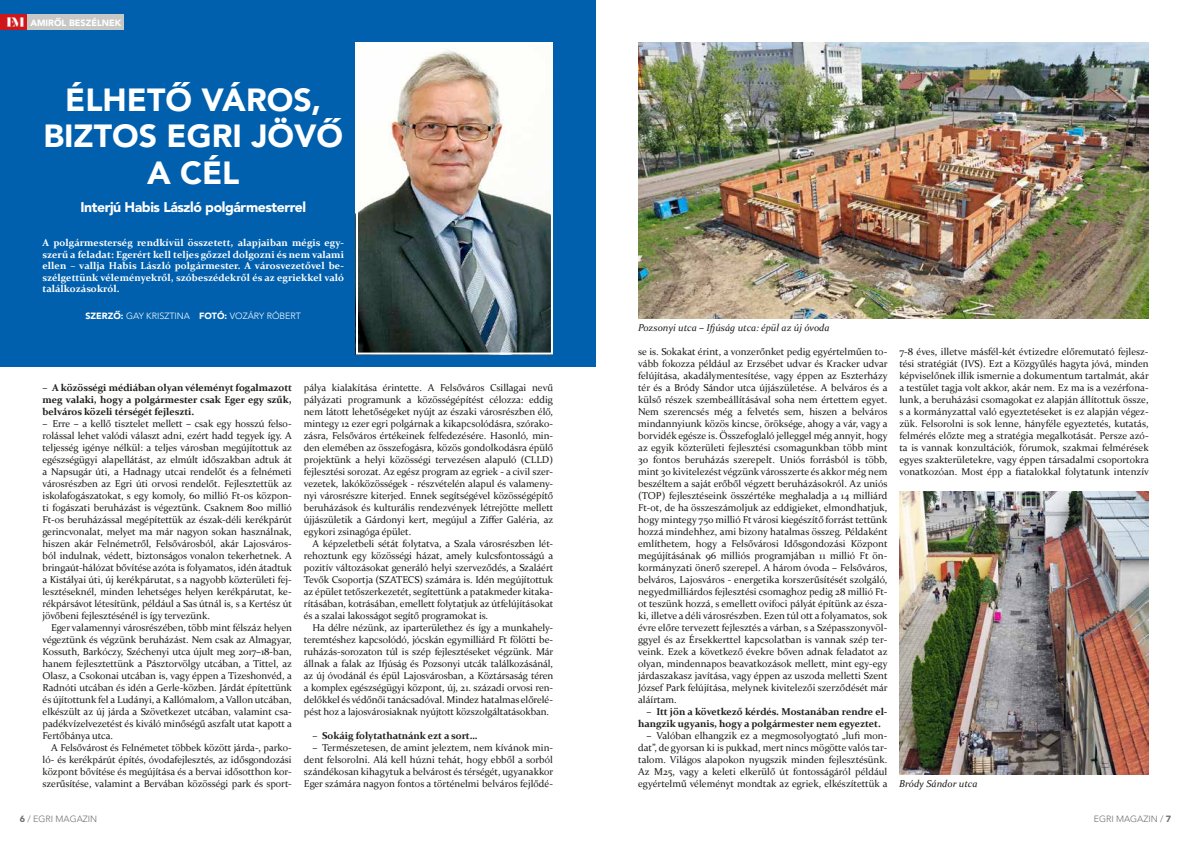
<style>
.page{position:relative;width:1191px;height:842px;background:#fff}
.page>*{position:absolute;margin:0;border:0;box-sizing:border-box;transform-origin:0 0}
.t1{font:900 32px/36.8px "Avenir";color:#fff;text-align:center}
.t2{font:900 14px "Avenir LT Pro";letter-spacing:-.03em;color:#fff}
.t3{font:10px/12px "Constantia";letter-spacing:-.005em;color:#1d1d1b;text-align:justify}
.t4{font:700 10px/11.5px "Constantia";letter-spacing:.005em;color:#fff;text-align:justify}
.t5{font:700 10px/12px "Constantia";letter-spacing:-.005em;color:#1d1d1b;text-align:justify}
.t6{font:italic 10px "Constantia";color:#1d1d1b}
.t7{font:300 9px "Avenir LT Pro";color:#fff}
.t8{font:300 9px "Avenir LT Pro";color:#70706f}
.t9{font:900 9px "Avenir LT Pro";color:#fff}
.s1{font-weight:900}
</style>
<div class="page">
<div style="left:0;top:0;width:595px;height:367px;background:#0060ad"></div>
<div style="left:0;top:14px;width:28px;height:16px;background:#cd171a"></div>
<img style="left:6px;top:17px;width:19px;height:10px">
<div style="left:28px;top:14px;width:96px;height:16px;background:#c7c7c6"></div>
<img style="left:359px;top:46px;width:191px;height:306px">
<div style="left:356px;top:43px;width:197px;height:312px;border:2px solid #fff"></div>
<img style="left:638px;top:43px;width:510px;height:276px">
<img style="left:899px;top:491px;width:249px;height:284px">
<p class="t9" style="left:30px;top:17px;width:92px">AMIRŐL BESZÉLNEK</p>
<h1 class="t1" style="left:43px;top:80px;width:301px">ÉLHETŐ VÁROS,<br>BIZTOS EGRI JÖVŐ<br>A CÉL</h1>
<h2 class="t2" style="left:81px;top:198px;width:227px">Interjú Habis László polgármesterrel</h2>
<p class="t4" style="left:43px;top:236px;width:303px">A polgármesterség rendkívül összetett, alapjaiban mégis egy&shy;szerű a feladat: Egerért kell teljes gőzzel dolgozni és nem valami ellen – vallja Habis László polgármester. A városvezetővel be&shy;szélgettünk véleményekről, szóbeszédekről és az egriekkel való találkozásokról.</p>
<p class="t7" style="left:85px;top:310px;width:217px"><span class="s1">SZERZŐ:</span> GAY KRISZTINA <span class="s1">FOTÓ:</span> VOZÁRY RÓBERT</p>
<p class="t5" style="left:43px;top:381px;width:251px">– A közösségi médiában olyan véleményt fogalmazott meg valaki, hogy a polgármester csak Eger egy szűk, belváros közeli térségét fejleszti.</p>
<p class="t3" style="left:43px;top:417px;width:251px">– Erre – a kellő tisztelet mellett – csak egy hosszú felso&shy;rolással lehet valódi választ adni, ezért hadd tegyek így. A teljesség igénye nélkül: a teljes városban megújítottuk az egészségügyi alapellátást, az elmúlt időszakban adtuk át a Napsugár úti, a Hadnagy utcai rendelőt és a felnémeti városrészben az Egri úti orvosi rendelőt. Fejlesztettük az iskolafogászatokat, s egy komoly, 60 millió Ft-os közpon&shy;ti fogászati beruházást is végeztünk. Csaknem 800 millió Ft-os beruházással megépítettük az észak-déli kerékpárút gerincvonalat, melyet ma már nagyon sokan használnak, hiszen akár Felnémetről, Felsővárosból, akár Lajosváros&shy;ból indulnak, védett, biztonságos vonalon tekerhetnek. A bringaút-hálózat bővítése azóta is folyamatos, idén átadtuk a Kistályai úti, új kerékpárutat, s a nagyobb közterületi fej&shy;lesztéseknél, minden lehetséges helyen kerékpárutat, ke&shy;rékpársávot létesítünk, például a Sas útnál is, s a Kertész út jövőbeni fejlesztésénél is így tervezünk.</p>
<p class="t3" style="left:43px;top:621px;width:251px;text-indent:9px">Eger valamennyi városrészében, több mint félszáz helyen végeztünk és végzünk beruházást. Nem csak az Almagyar, Kossuth, Barkóczy, Széchenyi utca újult meg 2017–18-ban, hanem fejlesztettünk a Pásztorvölgy utcában, a Tittel, az Olasz, a Csokonai utcában is, vagy éppen a Tizeshonvéd, a Radnóti utcában és idén a Gerle-közben. Járdát építettünk és újítottunk fel a Ludányi, a Kallómalom, a Vallon utcában, elkészült az új járda a Szövetkezet utcában, valamint csa&shy;padékvízelvezetést és kiváló minőségű aszfalt utat kapott a Fertőbánya utca.</p>
<p class="t3" style="left:43px;top:741px;width:251px;text-indent:8px">A Felsővárost és Felnémetet többek között járda-, parko&shy;ló- és kerékpárút építés, óvodafejlesztés, az idősgondozási központ bővítése és megújítása és a bervai idősotthon kor&shy;szerűsítése, valamint a Bervában közösségi park és sport-</p>
<p class="t3" style="left:304px;top:381px;width:251px">pálya kialakítása érintette. A Felsőváros Csillagai nevű pályázati programunk a közösségépítést célozza: eddig nem látott lehetőségeket nyújt az északi városrészben élő, mintegy 12 ezer egri polgárnak a kikapcsolódásra, szórako&shy;zásra, Felsőváros értékeinek felfedezésére. Hasonló, min&shy;den elemében az összefogásra, közös gondolkodásra épülő projektünk a helyi közösségi tervezésen alapuló (CLLD) fejlesztési sorozat. Az egész program az egriek - a civil szer&shy;vezetek, lakóközösségek - részvételén alapul és valamen - nyi városrészre kiterjed. Ennek segítségével közösségépítő beruházások és kulturális rendezvények létrejötte mellett újjászületik a Gárdonyi kert, megújul a Ziffer Galéria, az egykori zsinagóga épület.</p>
<p class="t3" style="left:304px;top:537px;width:251px;text-indent:8px">A képzeletbeli sétát folytatva, a Szala városrészben lét&shy;rehoztunk egy közösségi házat, amely kulcsfontosságú a pozitív változásokat generáló helyi szerveződés, a Szaláért Tevők Csoportja (SZATECS) számára is. Idén megújítottuk az épület tetőszerkezetét, segítettünk a patakmeder kitaka&shy;rításában, kotrásában, emellett folytatjuk az útfelújításokat és a szalai lakosságot segítő programokat is.</p>
<p class="t3" style="left:304px;top:621px;width:251px;text-indent:9px">Ha délre nézünk, az iparterülethez és így a munkahely&shy;teremtéshez kapcsolódó, jócskán egymilliárd Ft fölötti be&shy;ruházás-sorozaton túl is szép fejlesztéseket végzünk. Már állnak a falak az Ifjúság és Pozsonyi utcák találkozásánál, az új óvodánál és épül Lajosvárosban, a Köztársaság téren a komplex egészségügyi központ, új, 21. századi orvosi ren&shy;delőkkel és védőnői tanácsadóval. Mindez hatalmas előrelé&shy;pést hoz a lajosvárosiaknak nyújtott közszolgáltatásokban.</p>
<p class="t5" style="left:312px;top:729px;width:166px">– Sokáig folytathatnánk ezt a sort…</p>
<p class="t3" style="left:304px;top:741px;width:251px;text-indent:9px">– Természetesen, de amint jeleztem, nem kívánok min&shy;dent felsorolni. Alá kell húzni tehát, hogy ebből a sorból szándékosan kihagytuk a belvárost és térségét, ugyanakkor Eger számára nagyon fontos a történelmi belváros fejlődé-</p>
<p class="t6" style="left:638px;top:320px;width:193px">Pozsonyi utca – Ifjúság utca: épül az új óvoda</p>
<p class="t3" style="left:638px;top:345px;width:251px">se is. Sokakat érint, a vonzerőnket pedig egyértelműen to&shy;vább fokozza például az Erzsébet udvar és Kracker udvar felújítása, akadálymentesítése, vagy éppen az Eszterházy tér és a Bródy Sándor utca újjászületése. A belváros és a külső részek szembeállításával soha nem értettem egyet.<br>Nem szerencsés még a felvetés sem, hiszen a belváros mindannyiunk közös kincse, öröksége, ahogy a vár, vagy a borvidék egésze is. Összefoglaló jelleggel még annyit, hogy az egyik közterületi fejlesztési csomagunkban több mint 30 fontos beruházás szerepelt. Uniós forrásból is több, mint 30 kivitelezést végzünk városszerte és akkor még nem beszéltem a saját erőből végzett beruházásokról. Az uniós (TOP) fejlesztéseink összértéke meghaladja a 14 milliárd Ft-ot, de ha összeszámoljuk az eddigieket, elmondhatjuk, hogy mintegy 750 millió Ft városi kiegészítő forrást tettünk hozzá mindehhez, ami bizony hatalmas összeg. Példaként említhetem, hogy a Felsővárosi Idősgondozási Központ megújításának 96 milliós programjában 11 millió Ft ön&shy;kormányzati önerő szerepel. A három óvoda – Felsőváros, belváros, Lajosváros - energetika korszerűsítését szolgáló, negyedmilliárdos fejlesztési csomaghoz pedig 28 millió Ft&shy;ot teszünk hozzá, s emellett ovifoci pályát építünk az észa&shy;ki, illetve a déli városrészben. Ezen túl ott a folyamatos, sok évre előre tervezett fejlesztés a várban, s a Szépasszonyvöl&shy;ggyel és az Érsekkerttel kapcsolatban is vannak szép ter&shy;veink. Ezek a következő évekre bőven adnak feladatot az olyan, mindennapos beavatkozások mellett, mint egy-egy járdaszakasz javítása, vagy éppen az uszoda melletti Szent József Park felújítása, melynek kivitelezői szerződését már aláírtam.</p>
<p class="t5" style="left:638px;top:705px;width:251px;text-indent:8px">– Itt jön a következő kérdés. Mostanában rendre el&shy;hangzik ugyanis, hogy a polgármester nem egyeztet.</p>
<p class="t3" style="left:638px;top:729px;width:251px;text-indent:8px">– Valóban elhangzik ez a megmosolyogtató „lufi mon&shy;dat”, de gyorsan ki is pukkad, mert nincs mögötte valós tar&shy;talom. Világos alapokon nyugszik minden fejlesztésünk.<br>Az M25, vagy a keleti elkerülő út fontosságáról például egyértelmű véleményt mondtak az egriek, elkészítettük a</p>
<p class="t3" style="left:899px;top:345px;width:251px">7-8 éves, illetve másfél-két évtizedre előremutató fejlesz&shy;tési stratégiát (IVS). Ezt a Közgyűlés hagyta jóvá, minden képviselőnek illik ismernie a dokumentum tartalmát, akár a testület tagja volt akkor, akár nem. Ez ma is a vezérfona&shy;lunk, a beruházási csomagokat ez alapján állítottuk össze, s a kormányzattal való egyeztetéseket is ez alapján végez&shy;zük. Felsorolni is sok lenne, hányféle egyeztetés, kutatás, felmérés előzte meg a stratégia megalkotását. Persze azó&shy;ta is vannak konzultációk, fórumok, szakmai felmérések egyes szakterületekre, vagy éppen társadalmi csoportokra vonatkozóan. Most épp a fiatalokkal folytatunk intenzív</p>
<p class="t6" style="left:899px;top:776px;width:80px">Bródy Sándor utca</p>
<p class="t8" style="left:20px;top:814px;width:79px"><span class="s1">6</span> / EGRI MAGAZIN</p>
<p class="t8" style="left:1093px;top:814px;width:79px">EGRI MAGAZIN / <span class="s1">7</span></p>
</div>
